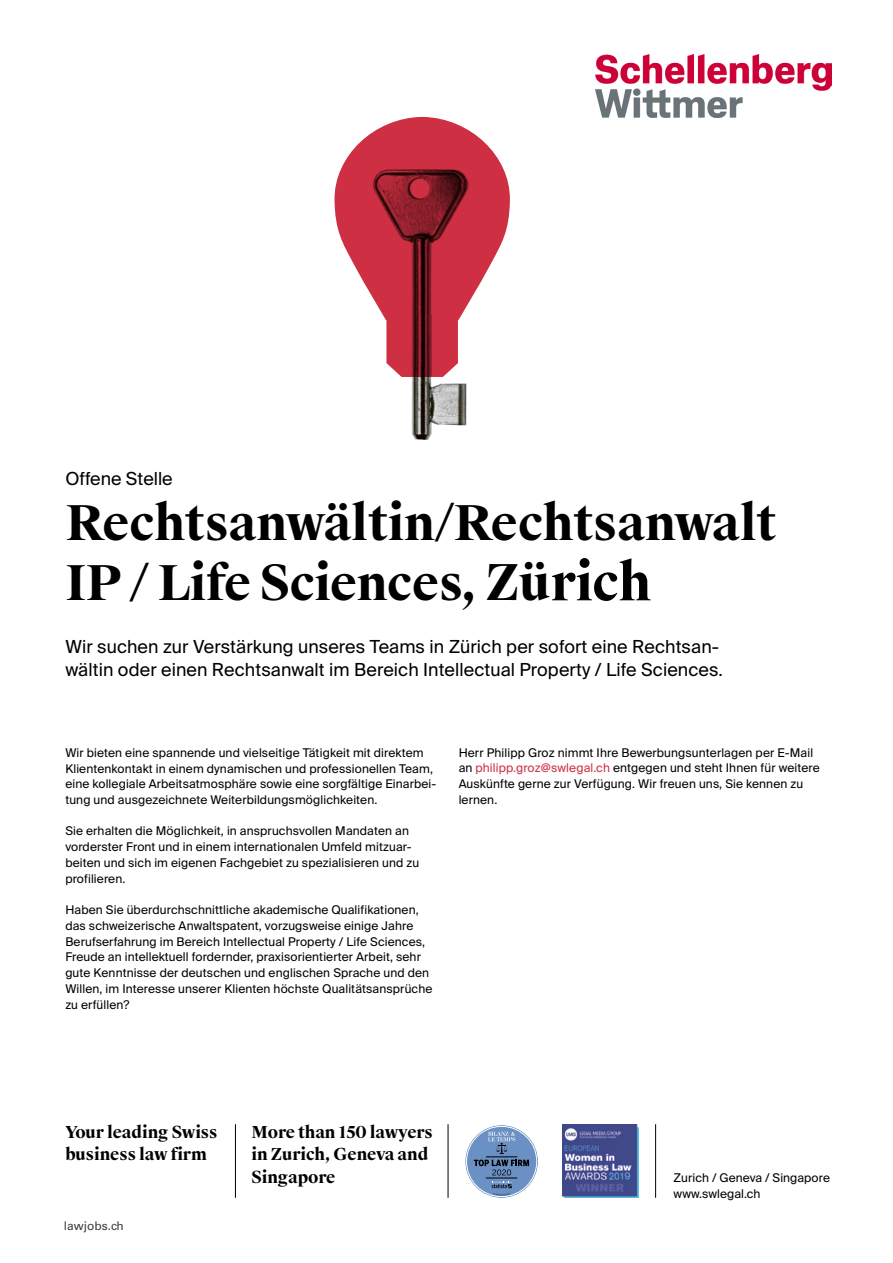
<style>
.page{position:relative;width:893px;height:1263px;background:#fff}
.page>*{position:absolute;margin:0;border:0;box-sizing:border-box;transform-origin:0 0}
.t1{font:700 48px/60px "Suisse Works";letter-spacing:-.01em;color:#000}
.t2{font:18px/23.2px "Suisse Intl";letter-spacing:.005em;color:#000}
.t3{font:700 16.5px/22.5px "Suisse Works";letter-spacing:-.01em;color:#000}
.t4{font:12px/15.8px "Suisse Intl";letter-spacing:.01em;color:#000}
.t5{font:12px "Univers LT Std";color:#3e3e3f}
.s1{font-size:49.5px}
.s2{font-size:51px}
.s3{color:#ce2f42}
</style>
<div class="page">
<svg style="left:465px;top:1125px;width:73px;height:73px"></svg>
<div style="left:464px;top:1124px;width:75px;height:75px;border:2px solid #fff;border-radius:50%"></div>
<div style="left:466px;top:1126px;width:71px;height:71px;border:1px solid #fff;border-radius:50%"></div>
<hr style="left:486px;top:1177px;width:31px;height:1px;background:#000">
<svg style="left:474px;top:1132px;width:55px;height:43px;background:#6685af"></svg>
<hr style="left:486px;top:1156px;width:31px;height:1px;background:#000">
<svg style="left:492px;top:1182px;width:20px;height:14px"></svg>
<img style="left:562px;top:1125px;width:76px;height:73px">
<img style="left:411px;top:377px;width:56px;height:63px">
<svg style="left:334px;top:117px;width:176px;height:260px;fill:#ce2f42"></svg>
<hr style="left:235px;top:1124px;width:1px;height:74px;background:#000">
<hr style="left:448px;top:1124px;width:1px;height:74px;background:#000">
<hr style="left:655px;top:1124px;width:1px;height:74px;background:#000">
<img style="left:595px;top:54px;width:236px;height:64px">
<p class="t2" style="left:65px;top:467px;width:109px">Offene Stelle</p>
<p class="t1" style="left:65px;top:494px;width:713px">Rechtsanwältin/Rechtsanwalt<br>IP / Life Sciences, <span class="s1">Zü</span><span class="s2">rich</span></p>
<p class="t2" style="left:65px;top:635px;width:659px">Wir suchen zur Verstärkung unseres Teams in Zürich per sofort eine Rechtsan&shy;wältin oder einen Rechtsanwalt im Bereich Intellectual Property / Life Sciences.</p>
<p class="t4" style="left:65px;top:745px;width:373px">Wir bieten eine spannende und vielseitige Tätigkeit mit direktem Klientenkontakt in einem dynamischen und professionellen Team, eine kollegiale Arbeitsatmosphäre sowie eine sorgfältige Einarbei&shy;tung und ausgezeichnete Weiterbildungsmöglichkeiten.</p>
<p class="t4" style="left:65px;top:823px;width:356px">Sie erhalten die Möglichkeit, in anspruchsvollen Mandaten an vorderster Front und in einem internationalen Umfeld mitzuar&shy;beiten und sich im eigenen Fachgebiet zu spezialisieren und zu profilieren.</p>
<p class="t4" style="left:65px;top:902px;width:369px">Haben Sie überdurchschnittliche akademische Qualifikationen, das schweizerische Anwaltspatent, vorzugsweise einige Jahre Berufserfahrung im Bereich Intellectual Property / Life Sciences, Freude an intellektuell fordernder, praxisorientierter Arbeit, sehr gute Kenntnisse der deutschen und englischen Sprache und den Willen, im Interesse unserer Klienten höchste Qualitätsansprüche zu erfüllen?</p>
<p class="t4" style="left:459px;top:745px;width:362px">Herr Philipp Groz nimmt Ihre Bewerbungsunterlagen per E-Mail an <span class="s3">philipp.groz@swlegal.ch</span> entgegen und steht Ihnen für weitere Auskünfte gerne zur Verfügung. Wir freuen uns, Sie kennen zu lernen.</p>
<p class="t3" style="left:65px;top:1121px;width:154px">Your leading Swiss business law firm</p>
<p class="t5" style="left:64px;top:1219px;width:62px">lawjobs.ch</p>
<p class="t3" style="left:252px;top:1121px;width:183px">More than 150 lawyers in Zurich, Geneva and<br>Singapore</p>
<p class="t4" style="left:674px;top:1170px;width:158px">Zurich / Geneva / Singapore www.swlegal.ch</p>
</div>
